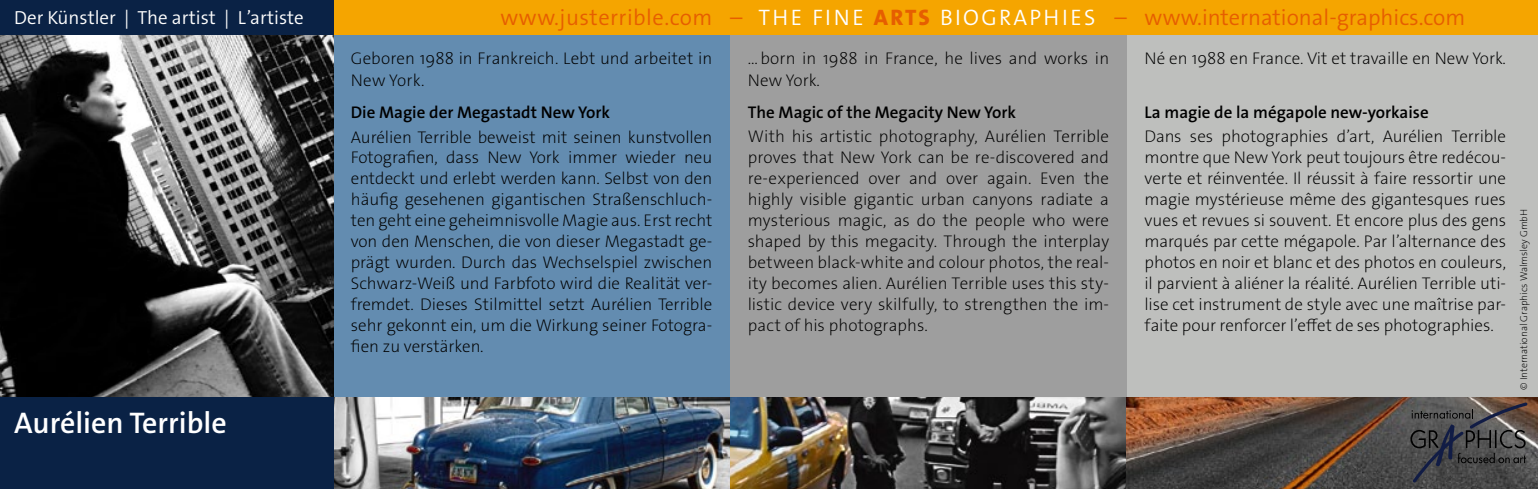
<style>
.page{position:relative;width:1538px;height:489px;background:#fff}
.page>*{position:absolute;margin:0;border:0;box-sizing:border-box;transform-origin:0 0}
.t1{font:600 30px "The Sans Os F";color:#fff}
.t2{font:300 22.5px "The Sans Os F";letter-spacing:.02em;color:#e65e00}
.t3{font:300 19px "The Sans Os F";color:#fff}
.t4{font:200 17px/21px "The Sans Os F";color:#000;text-align:justify}
.t5{font:600 17px "The Sans Os F";color:#000}
.t6{font:200 10px "The Sans Os F";color:#000}
.s1{color:#fff}
.s2{font-weight:800}
</style>
<div class="page">
<div style="left:333px;top:0;width:1205px;height:35px;background:#f5a500"></div>
<img style="left:333px;top:397px;width:1205px;height:92px">
<svg style="left:1410px;top:403px;width:117px;height:79px;background:#4c4b4c"></svg>
<div style="left:0;top:397px;width:333px;height:92px;background:#0a2245"></div>
<div style="left:0;top:0;width:333px;height:35px;background:#0a2245"></div>
<div style="left:1127px;top:35px;width:411px;height:362px;background:#bebfbd"></div>
<div style="left:730px;top:35px;width:397px;height:362px;background:#9e9e9e"></div>
<div style="left:333px;top:35px;width:397px;height:362px;background:#638cb0"></div>
<img style="left:0;top:35px;width:333px;height:362px">
<p class="t3" style="left:14px;top:6px;width:291px">Der Künstler | The artist | L’artiste</p>
<h1 class="t1" style="left:14px;top:404px;width:214px">Aurélien Terrible</h1>
<h2 class="t2" style="left:500px;top:3px;width:966px">www.justerrible.com – <span class="s1">THE FINE</span> <span class="s2">ARTS</span> <span class="s1">BIOGRAPHIES</span> – www.international-graphics.com</h2>
<p class="t4" style="left:351px;top:48px;width:363px">Geboren 1988 in Frankreich. Lebt und arbeitet in<br>New York.</p>
<p class="t5" style="left:351px;top:101px;width:261px">Die Magie der Megastadt New York</p>
<p class="t4" style="left:351px;top:126px;width:363px">Aurélien Terrible beweist mit seinen kunstvollen Fotografien, dass New York immer wieder neu entdeckt und erlebt werden kann. Selbst von den häufig gesehenen gigantischen Straßenschluch&shy;ten geht eine geheimnisvolle Magie aus. Erst recht von den Menschen, die von dieser Megastadt ge&shy;prägt wurden. Durch das Wechselspiel zwischen Schwarz-Weiß und Farbfoto wird die Realität ver&shy;fremdet. Dieses Stilmittel setzt Aurélien Terrible sehr gekonnt ein, um die Wirkung seiner Fotogra&shy;fien zu verstärken.</p>
<p class="t4" style="left:1144px;top:48px;width:363px">Né en 1988 en France. Vit et travaille en New York.</p>
<p class="t5" style="left:1144px;top:101px;width:286px">La magie de la mégapole new-yorkaise</p>
<p class="t4" style="left:1144px;top:126px;width:363px">Dans ses photographies d’art, Aurélien Terrible montre que New York peut toujours être redécou&shy;verte et réinventée. Il réussit à faire ressortir une magie mystérieuse même des gigantesques rues vues et revues si souvent. Et encore plus des gens marqués par cette mégapole. Par l’alternance des photos en noir et blanc et des photos en couleurs, il parvient à aliéner la réalité. Aurélien Terrible uti&shy;lise cet instrument de style avec une maîtrise par&shy;faite pour renforcer l’effet de ses photographies.</p>
<p class="t4" style="left:748px;top:48px;width:363px">…born in 1988 in France, he lives and works in<br>New York.</p>
<p class="t5" style="left:748px;top:101px;width:270px">The Magic of the Megacity New York</p>
<p class="t4" style="left:748px;top:126px;width:363px">With his artistic photography, Aurélien Terrible proves that New York can be re-discovered and re-experienced over and over again. Even the highly visible gigantic urban canyons radiate a mysterious magic, as do the people who were shaped by this megacity. Through the interplay between black-white and colour photos, the real&shy;ity becomes alien. Aurélien Terrible uses this sty&shy;listic device very skilfully, to strengthen the im&shy;pact of his photographs.</p>
<p class="t6" style="left:1517px;top:390px;width:182px;rotate:-90deg">© International Graphics Walmsley GmbH</p>
</div>
